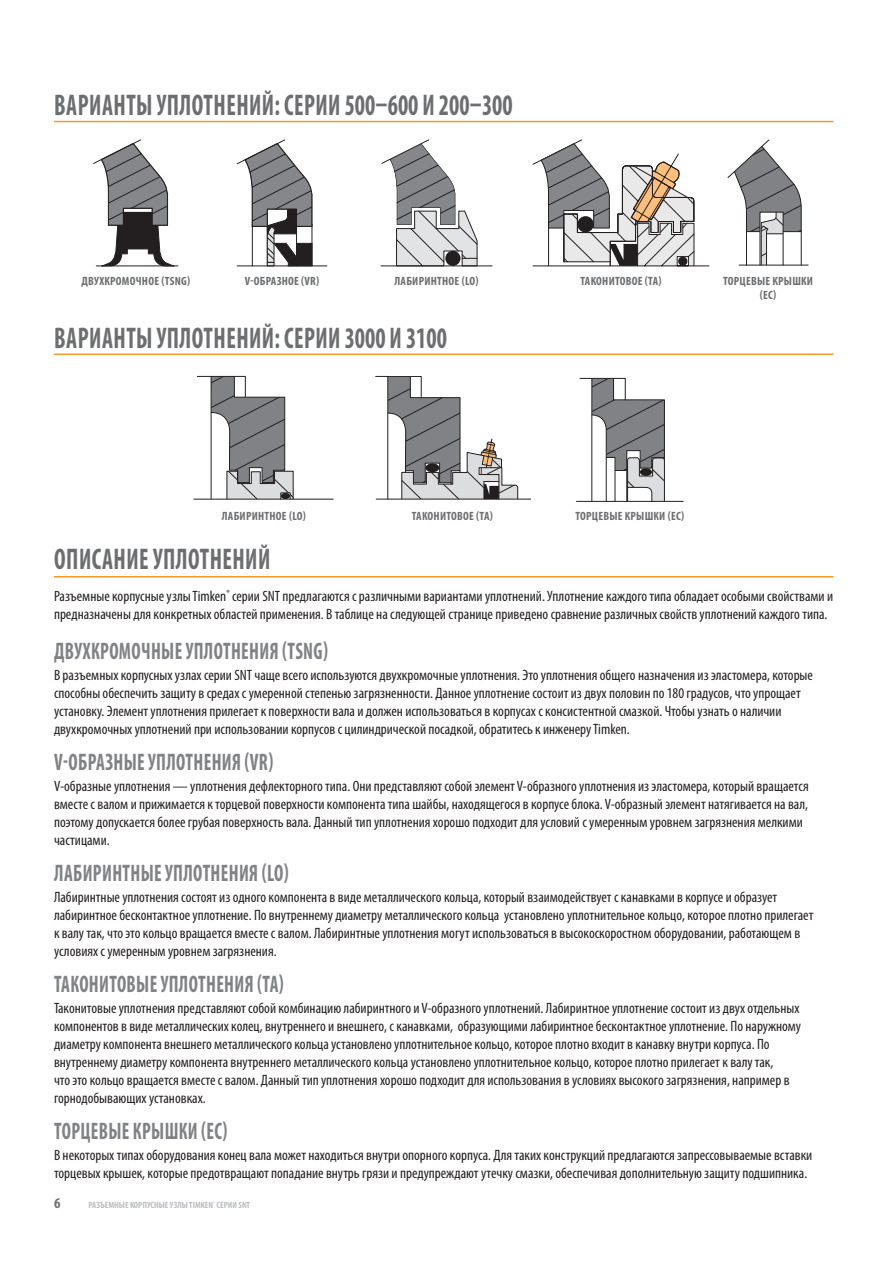
<style>
.page{position:relative;width:893px;height:1263px;background:#fff}
.page>*{position:absolute;margin:0;border:0;box-sizing:border-box;transform-origin:0 0}
.t1{font:700 condensed 30px "Myriad Pro";letter-spacing:.02em;color:#6d6e70;scale:.8 1}
.t2{font:700 condensed 24px "Myriad Pro";letter-spacing:.02em;color:#808285;scale:.8 1}
.t3{font:condensed 15px/18px "Myriad Pro";color:#231f20}
.t4{font:700 condensed 15px "Myriad Pro";color:#6d6e70}
.t5{font:700 condensed 12px/13.5px "Myriad Pro";letter-spacing:.02em;color:#6d6e70;text-align:center}
.t6{font:700 condensed 9px "Myriad Pro";color:#bbbdc0}
</style>
<div class="page">
<hr style="left:54px;top:576px;width:779px;height:2px;background:#f89828">
<hr style="left:54px;top:121px;width:779px;height:1px;background:#f89828">
<hr style="left:54px;top:353px;width:779px;height:2px;background:#f89828">
<hr style="left:739px;top:265px;width:69px;height:1px;background:#231f20">
<svg style="left:728px;top:140px;width:74px;height:126px"></svg>
<hr style="left:96px;top:266px;width:82px;height:1px;background:#231f20">
<svg style="left:93px;top:139px;width:82px;height:128px"></svg>
<svg style="left:533px;top:140px;width:176px;height:127px"></svg>
<hr style="left:381px;top:266px;width:111px;height:1px;background:#231f20">
<svg style="left:381px;top:139px;width:97px;height:128px"></svg>
<hr style="left:237px;top:266px;width:90px;height:1px;background:#231f20">
<svg style="left:236px;top:139px;width:77px;height:128px"></svg>
<hr style="left:576px;top:501px;width:107px;height:1px;background:#231f20">
<svg style="left:579px;top:378px;width:86px;height:124px"></svg>
<hr style="left:376px;top:499px;width:155px;height:1px;background:#231f20">
<svg style="left:376px;top:376px;width:142px;height:124px"></svg>
<hr style="left:197px;top:376px;width:48px;height:1px;background:#231f20">
<hr style="left:194px;top:499px;width:139px;height:1px;background:#231f20">
<svg style="left:210px;top:376px;width:84px;height:124px"></svg>
<div style="left:280px;top:493px;width:10px;height:6px;border:1px solid #231f20"></div>
<div style="left:281px;top:493px;width:9px;height:6px;background:#231f20;border-radius:50%"></div>
<hr style="left:211px;top:377px;width:1px;height:122px;background:#231f20">
<h1 class="t1" style="left:54px;top:87px;width:575px">ВАРИАНТЫ УПЛОТНЕНИЙ: СЕРИИ 500–600 И 200–300</h1>
<p class="t5" style="left:81px;top:274px;width:110px">ДВУХКРОМОЧНОЕ (TSNG)</p>
<p class="t5" style="left:245px;top:274px;width:76px">V-ОБРАЗНОЕ (VR)</p>
<p class="t5" style="left:394px;top:274px;width:86px">ЛАБИРИНТНОЕ (LO)</p>
<p class="t5" style="left:580px;top:274px;width:83px">ТАКОНИТОВОЕ (TA)</p>
<h1 class="t1" style="left:54px;top:320px;width:492px">ВАРИАНТЫ УПЛОТНЕНИЙ: СЕРИИ 3000 И 3100</h1>
<p class="t5" style="left:723px;top:274px;width:91px">ТОРЦЕВЫЕ КРЫШКИ (EC)</p>
<p class="t5" style="left:222px;top:509px;width:86px">ЛАБИРИНТНОЕ (LO)</p>
<p class="t5" style="left:412px;top:509px;width:83px">ТАКОНИТОВОЕ (TA)</p>
<p class="t5" style="left:575px;top:509px;width:110px">ТОРЦЕВЫЕ КРЫШКИ (EC)</p>
<h1 class="t1" style="left:54px;top:541px;width:272px">ОПИСАНИЕ УПЛОТНЕНИЙ</h1>
<p class="t3" style="left:54px;top:587px;width:780px">Разъемные корпусные узлы Timken<sup>®</sup> серии SNT предлагаются с различными вариантами уплотнений. Уплотнение каждого типа обладает особыми свойствами и предназначены для конкретных областей применения. В таблице на следующей странице приведено сравнение различных свойств уплотнений каждого типа.</p>
<h2 class="t2" style="left:54px;top:637px;width:344px">ДВУХКРОМОЧНЫЕ УПЛОТНЕНИЯ (TSNG)</h2>
<p class="t3" style="left:54px;top:666px;width:760px">В разъемных корпусных узлах серии SNT чаще всего используются двухкромочные уплотнения. Это уплотнения общего назначения из эластомера, которые способны обеспечить защиту в средах с умеренной степенью загрязненности. Данное уплотнение состоит из двух половин по 180 градусов, что упрощает установку. Элемент уплотнения прилегает к поверхности вала и должен использоваться в корпусах с консистентной смазкой. Чтобы узнать о наличии двухкромочных уплотнений при использовании корпусов с цилиндрической посадкой, обратитесь к инженеру Timken.</p>
<h2 class="t2" style="left:54px;top:748px;width:275px">V-ОБРАЗНЫЕ УПЛОТНЕНИЯ (VR)</h2>
<p class="t3" style="left:54px;top:777px;width:756px">V-образные уплотнения — уплотнения дефлекторного типа. Они представляют собой элемент V-образного уплотнения из эластомера, который вращается вместе с валом и прижимается к торцевой поверхности компонента типа шайбы, находящегося в корпусе блока. V-образный элемент натягивается на вал, поэтому допускается более грубая поверхность вала. Данный тип уплотнения хорошо подходит для условий с умеренным уровнем загрязнения мелкими частицами.</p>
<h2 class="t2" style="left:54px;top:859px;width:295px">ЛАБИРИНТНЫЕ УПЛОТНЕНИЯ (LO)</h2>
<p class="t3" style="left:54px;top:888px;width:761px">Лабиринтные уплотнения состоят из одного компонента в виде металлического кольца, который взаимодействует с канавками в корпусе и образует лабиринтное бесконтактное уплотнение. По внутреннему диаметру металлического кольца установлено уплотнительное кольцо, которое плотно прилегает к валу так, что это кольцо вращается вместе с валом. Лабиринтные уплотнения могут использоваться в высокоскоростном оборудовании, работающем в условиях с умеренным уровнем загрязнения.</p>
<h2 class="t2" style="left:54px;top:970px;width:289px">ТАКОНИТОВЫЕ УПЛОТНЕНИЯ (TA)</h2>
<p class="t3" style="left:54px;top:999px;width:748px">Таконитовые уплотнения представляют собой комбинацию лабиринтного и V-образного уплотнений. Лабиринтное уплотнение состоит из двух отдельных компонентов в виде металлических колец, внутреннего и внешнего, с канавками, образующими лабиринтное бесконтактное уплотнение. По наружному диаметру компонента внешнего металлического кольца установлено уплотнительное кольцо, которое плотно входит в канавку внутри корпуса. По внутреннему диаметру компонента внутреннего металлического кольца установлено уплотнительное кольцо, которое плотно прилегает к валу так,<br>что это кольцо вращается вместе с валом. Данный тип уплотнения хорошо подходит для использования в условиях высокого загрязнения, например в горнодобывающих установках.</p>
<h2 class="t2" style="left:54px;top:1117px;width:218px">ТОРЦЕВЫЕ КРЫШКИ (EC)</h2>
<p class="t3" style="left:54px;top:1146px;width:760px">В некоторых типах оборудования конец вала может находиться внутри опорного корпуса. Для таких конструкций предлагаются запрессовываемые вставки торцевых крышек, которые предотвращают попадание внутрь грязи и предупреждают утечку смазки, обеспечивая дополнительную защиту подшипника.</p>
<p class="t4" style="left:54px;top:1194px;width:8px">6</p>
<p class="t6" style="left:88px;top:1199px;width:163px">РАЗЪЕМНЫЕ КОРПУСНЫЕ УЗЛЫ TIMKEN<sup>®</sup> СЕРИИ SNT</p>
</div>
